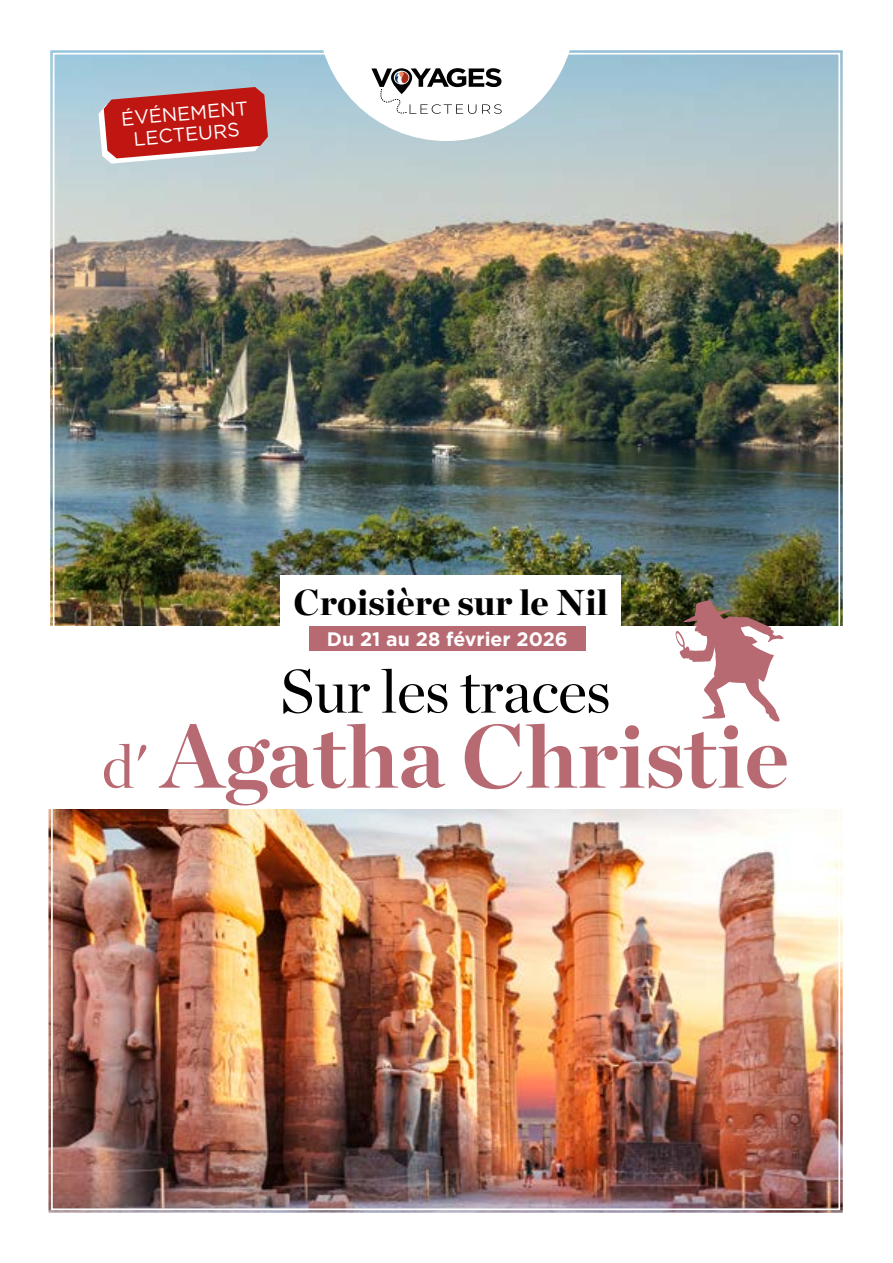
<style>
.page{position:relative;width:893px;height:1263px;background:#fff}
.page>*{position:absolute;margin:0;border:0;box-sizing:border-box;transform-origin:0 0}
.t1{font:700 89.25px "Chronicle Display";color:#b86a73}
.t2{font:61.2px "Chronicle Display";letter-spacing:-.01em;color:#000}
.t3{font:900 36px "Chronicle Display";color:#000}
.t4{font:700 19.5px "Gotham";color:#fff}
.t5{font:19.5px/21px "Gotham";color:#fff;text-align:center}
.s1{font-weight:400;font-size:61.2px}
</style>
<div class="page">
<img style="left:51px;top:51px;width:791px;height:575px">
<img style="left:49px;top:809px;width:793px;height:403px">
<svg style="left:99px;top:87px;width:169px;height:77px;background:#c24d4b"></svg>
<svg style="left:317px;top:50px;width:259px;height:91px"></svg>
<div style="left:281px;top:576px;width:340px;height:50px;background:#fff"></div>
<svg style="left:674px;top:600px;width:110px;height:122px"></svg>
<div style="left:309px;top:626px;width:277px;height:24px;background:#b86a73"></div>
<p class="t5" style="left:120px;top:108px;width:129px;rotate:-5deg">ÉVÉNEMENT<br>LECTEURS</p>
<h3 class="t3" style="left:293px;top:573px;width:316px">Croisière sur le Nil</h3>
<p class="t4" style="left:327px;top:626px;width:242px">Du 21 au 28 février 2026</p>
<h2 class="t2" style="left:280px;top:644px;width:333px">Sur les traces</h2>
<h1 class="t1" style="left:102px;top:684px;width:689px"><span class="s1">d'</span> Agatha Christie</h1>
</div>
